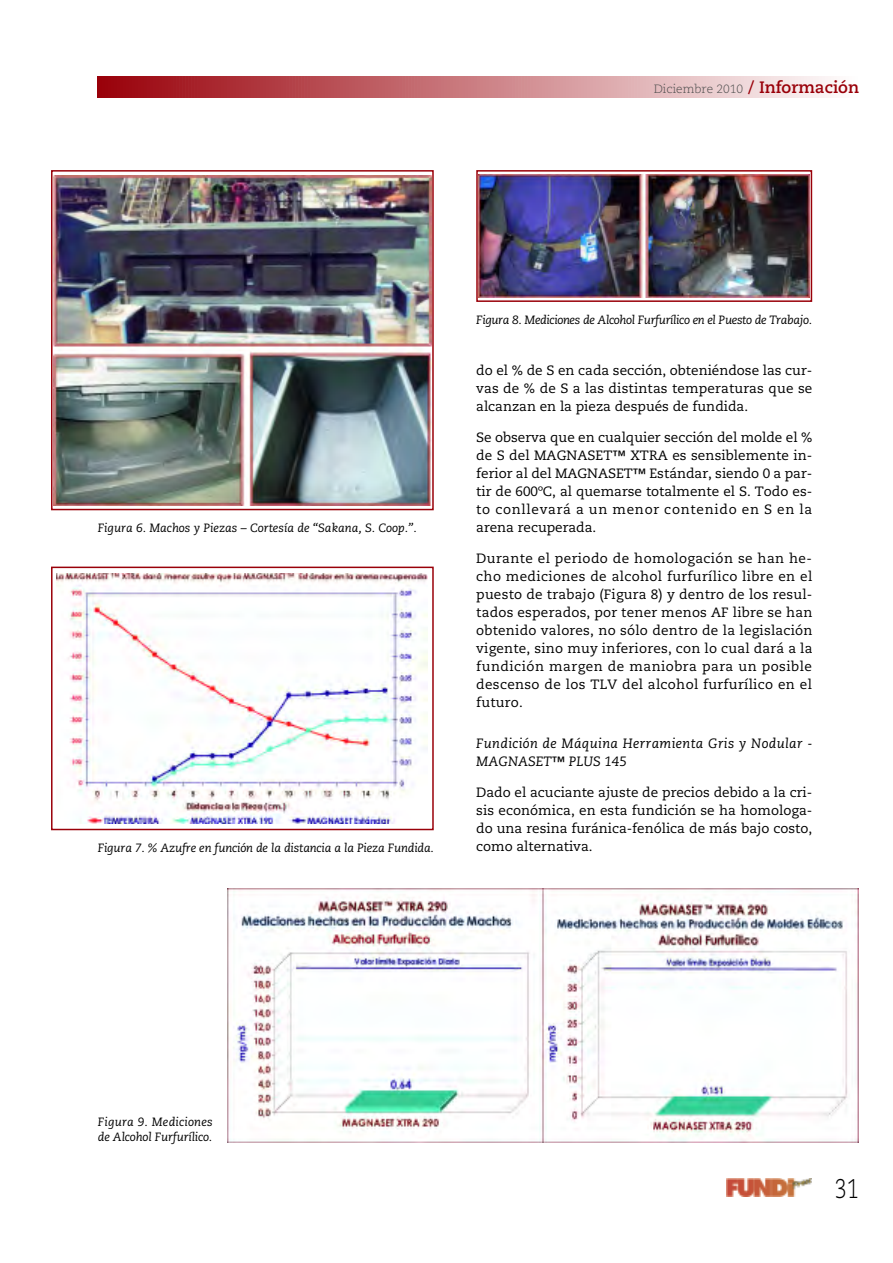
<style>
.page{position:relative;width:893px;height:1263px;background:#fff}
.page>*{position:absolute;margin:0;border:0;box-sizing:border-box;transform-origin:0 0}
.t1{font:300 27px "Caecilia";color:#000;scale:.8 1}
.t2{font:13.5px/18px "Caecilia";letter-spacing:.005em;color:#000;text-align:justify}
.t3{font:italic 13.5px/18px "Caecilia";letter-spacing:.03em;color:#000}
.t4{font:italic 12px/15px "Caecilia";letter-spacing:-.01em;color:#000}
.t5{font:italic 12px "Caecilia";letter-spacing:-.03em;color:#000}
.t6{font:300 12px "Caecilia";color:#4d4d4d}
.s1{font-weight:700;font-size:16.5px;color:#990009}
</style>
<div class="page">
<img style="left:54px;top:175px;width:377px;height:330px">
<div style="left:51px;top:170px;width:383px;height:340px;border:2px solid #990009"></div>
<img style="left:57px;top:573px;width:371px;height:250px">
<div style="left:51px;top:567px;width:383px;height:263px;border:2px solid #990009"></div>
<img style="left:479px;top:175px;width:330px;height:122px">
<div style="left:476px;top:170px;width:336px;height:132px;border:2px solid #990009"></div>
<img style="left:227px;top:888px;width:632px;height:255px">
<svg style="left:98px;top:77px;width:730px;height:21px;background:#c97a7f"></svg>
<img style="left:726px;top:1178px;width:85px;height:18px">
<p class="t6" style="left:654px;top:84px;width:207px">Diciembre 2010 <span class="s1">/ Información</span></p>
<p class="t4" style="left:98px;top:522px;width:320px">Figura 6. Machos y Piezas – Cortesía de “Sakana, S. Coop.”.</p>
<p class="t4" style="left:98px;top:842px;width:338px">Figura 7. % Azufre en función de la distancia a la Pieza Fundida.</p>
<p class="t5" style="left:476px;top:315px;width:337px">Figura 8. Mediciones de Alcohol Furfurílico en el Puesto de Trabajo.</p>
<p class="t2" style="left:476px;top:363px;width:338px">do el % de S en cada sección, obteniéndose las cur&shy;vas de % de S a las distintas temperaturas que se alcanzan en la pieza después de fundida.</p>
<p class="t2" style="left:476px;top:430px;width:338px">Se observa que en cualquier sección del molde el % de S del MAGNASET™ XTRA es sensiblemente in&shy;ferior al del MAGNASET™ Estándar, siendo 0 a par&shy;tir de 600ºC, al quemarse totalmente el S. Todo es&shy;to conllevará a un menor contenido en S en la arena recuperada.</p>
<p class="t2" style="left:476px;top:550px;width:338px">Durante el periodo de homologación se han he&shy;cho mediciones de alcohol furfurílico libre en el puesto de trabajo (Figura 8) y dentro de los resul&shy;tados esperados, por tener menos AF libre se han obtenido valores, no sólo dentro de la legislación vigente, sino muy inferiores, con lo cual dará a la fundición margen de maniobra para un posible descenso de los TLV del alcohol furfurílico en el futuro.</p>
<p class="t3" style="left:476px;top:736px;width:338px">Fundición de Máquina Herramienta Gris y Nodular -<br>MAGNASET™ PLUS 145</p>
<p class="t2" style="left:476px;top:784px;width:338px">Dado el acuciante ajuste de precios debido a la cri&shy;sis económica, en esta fundición se ha homologa&shy;do una resina furánica-fenólica de más bajo costo, como alternativa.</p>
<p class="t4" style="left:98px;top:1115px;width:116px">Figura 9. Mediciones de Alcohol Furfurílico.</p>
<p class="t1" style="left:835px;top:1177px;width:32px">31</p>
</div>
